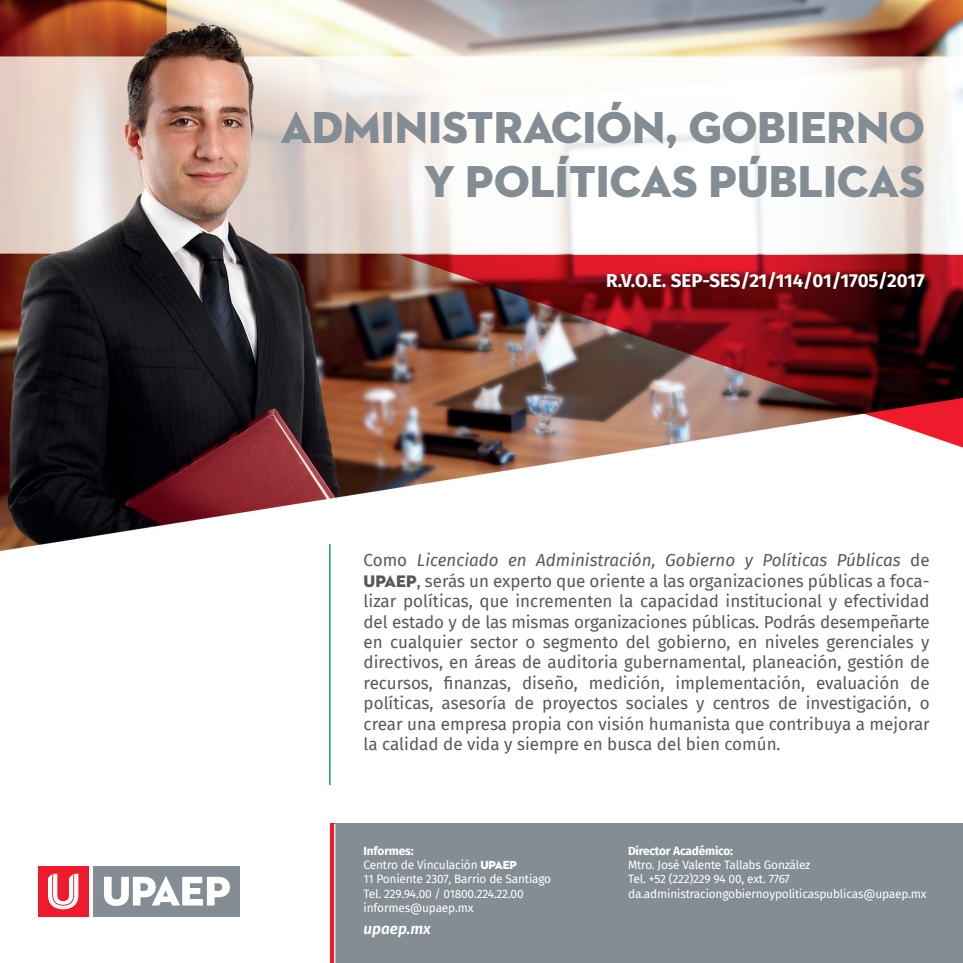
<style>
.page{position:relative;width:963px;height:963px;background:#fff}
.page>*{position:absolute;margin:0;border:0;box-sizing:border-box;transform-origin:0 0}
.t1{font:45.5px/54.6px "Neutraface 2 Display Titling";color:#838d93;text-align:right}
.t2{font:700 18.72px "Fira Sans";color:#fff}
.t3{font:16.97px/20.5px "Fira Sans";color:#57585a;text-align:justify}
.t4{font:italic 600 15.22px "Fira Sans";color:#fff}
.t5{font:11.9px/14.3px "Fira Sans";letter-spacing:-.015em;color:#fff}
.t6{font:700 11.9px "Fira Sans";letter-spacing:-.015em;color:#fff}
.s1{font-style:italic}
.s2{font-family:"Neutraface 2 Display Titling"}
.s3{font-weight:700}
</style>
<div class="page">
<img style="left:0;top:0;width:962px;height:917px">
<div style="left:335px;top:823px;width:627px;height:139px;background:#838d93"></div>
<div style="left:330px;top:823px;width:5px;height:139px;background:#ee1b2d"></div>
<div style="left:93px;top:865px;width:147px;height:51px;background:#838d93"></div>
<svg style="left:104px;top:876px;width:126px;height:29px"></svg>
<div style="left:38px;top:865px;width:50px;height:51px;background:#ee1b2d"></div>
<svg style="left:48px;top:873px;width:30px;height:36px"></svg>
<img style="left:399px;top:255px;width:563px;height:197px">
<hr style="left:334px;top:823px;width:1px;height:139px;background:#fff">
<hr style="left:329px;top:544px;width:1px;height:241px;background:#008b43">
<h1 class="t1" style="left:281px;top:100px;width:645px">ADMINISTRACIÓN, GOBIERNO<br>Y POLÍTICAS PÚBLICAS</h1>
<p class="t2" style="left:606px;top:265px;width:320px">R.V.O.E. SEP-SES/21/114/01/1705/2017</p>
<p class="t3" style="left:363px;top:549px;width:567px">Como <span class="s1">Licenciado en Administración, Gobierno y Políticas Públicas</span> de <span class="s2">UPAEP</span>, serás un experto que oriente a las organizaciones públicas a foca&shy;lizar políticas, que incrementen la capacidad institucional y efectividad del estado y de las mismas organizaciones públicas. Podrás desempeñarte en cualquier sector o segmento del gobierno, en niveles gerenciales y directivos, en áreas de auditoria gubernamental, planeación, gestión de recursos, finanzas, diseño, medición, implementación, evaluación de políticas, asesoría de proyectos sociales y centros de investigación, o crear una empresa propia con visión humanista que contribuya a mejorar la calidad de vida y siempre en busca del bien común.</p>
<p class="t5" style="left:363px;top:843px;width:189px"><span class="s3">Informes:<br></span>Centro de Vinculación <span class="s2">UPAEP<br></span>11 Poniente 2307, Barrio de Santiago<br>Tel. 229.94.00 / 01800.224.22.00 informes@upaep.mx</p>
<p class="t4" style="left:363px;top:916px;width:69px">upaep.mx</p>
<p class="t6" style="left:628px;top:840px;width:106px">Director Académico:</p>
<p class="t5" style="left:628px;top:857px;width:300px">Mtro. José Valente Tallabs González<br>Tel. +52 (222)229 94 00, ext. 7767 da.administraciongobiernoypoliticaspublicas@upaep.mx</p>
</div>
